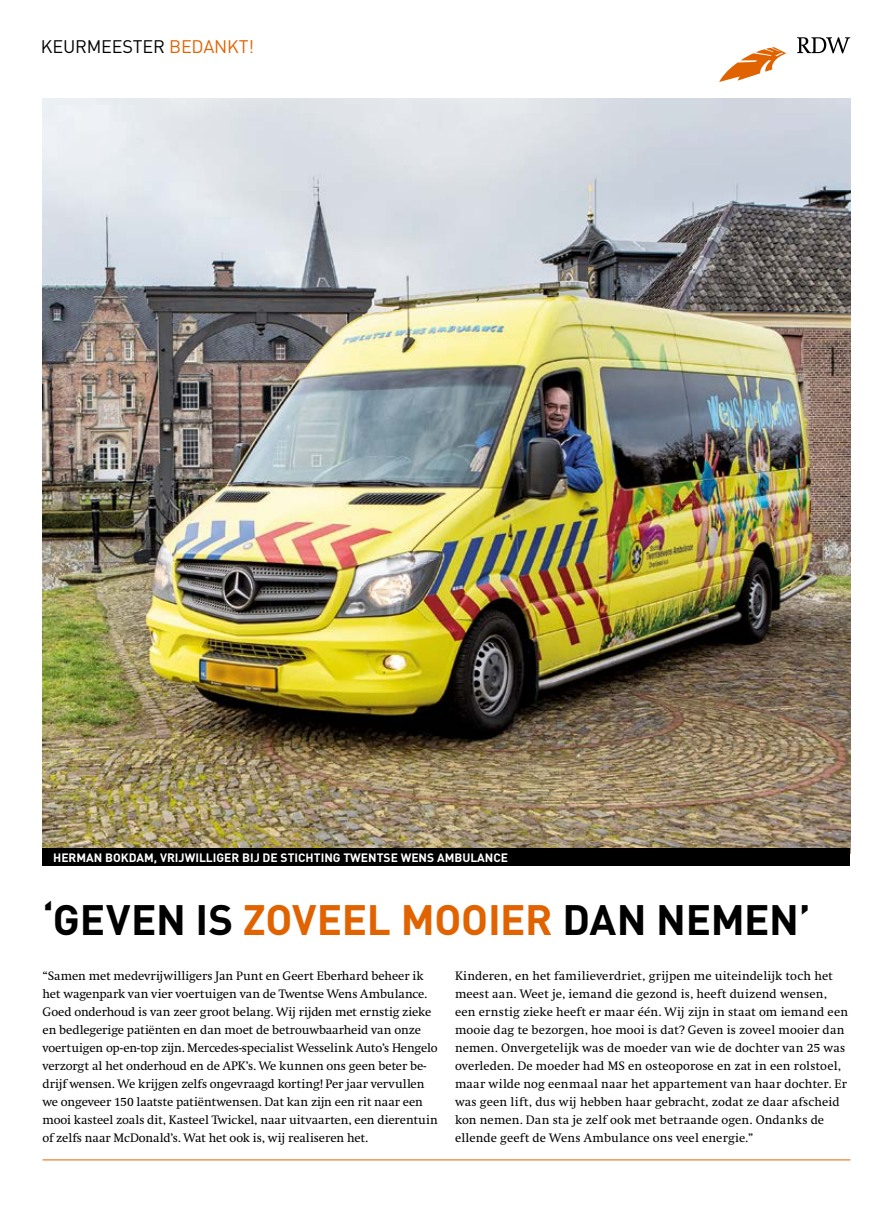
<style>
.page{position:relative;width:893px;height:1212px;background:#fff}
.page>*{position:absolute;margin:0;border:0;box-sizing:border-box;transform-origin:0 0}
.Kop_Large{font:700 42px "DIN";letter-spacing:-.01em;color:#000}
.t1{font:18px "DIN";letter-spacing:-.01em;color:#000}
.Body{font:12.75px/18px "Swift";letter-spacing:-.005em;color:#000}
.Body-2{font:12.75px/18px "Swift";letter-spacing:.015em;color:#000}
.t2{font:700 12px "DIN";color:#fff}
.s1{color:#e16300}
</style>
<div class="page">
<img style="left:43px;top:98px;width:807px;height:750px">
<hr style="left:43px;top:1159px;width:807px;height:1px;background:#e16300">
<div style="left:43px;top:848px;width:807px;height:18px;background:#000"></div>
<svg style="left:719px;top:47px;width:67px;height:35px"></svg>
<svg style="left:797px;top:37px;width:53px;height:16px"></svg>
<h2 class="t1" style="left:41px;top:35px;width:215px">KEURMEESTER <span class="s1">BEDANKT!</span></h2>
<p class="t2" style="left:53px;top:850px;width:456px">HERMAN BOKDAM, VRIJWILLIGER BIJ DE STICHTING TWENTSE WENS AMBULANCE</p>
<h1 class="Kop_Large" style="left:43px;top:892px;width:769px">‘GEVEN IS <span class="s1">ZOVEEL MOOIER</span> DAN NEMEN’</h1>
<p class="Body" style="left:43px;top:968px;width:397px">“Samen met medevrijwilligers Jan Punt en Geert Eberhard beheer ik het wagenpark van vier voertuigen van de Twentse Wens Ambulance.<br>Goed onderhoud is van zeer groot belang. Wij rijden met ernstig zieke en bedlegerige patiënten en dan moet de betrouwbaarheid van onze voertuigen op-en-top zijn. Mercedes-specialist Wesselink Auto’s Hengelo verzorgt al het onderhoud en de APK’s. We kunnen ons geen beter be&shy;drijf wensen. We krijgen zelfs ongevraagd korting! Per jaar vervullen we ongeveer 150 laatste patiëntwensen. Dat kan zijn een rit naar een mooi kasteel zoals dit, Kasteel Twickel, naar uitvaarten, een dierentuin of zelfs naar McDonald’s. Wat het ook is, wij realiseren het.</p>
<p class="Body-2" style="left:455px;top:968px;width:395px">Kinderen, en het familieverdriet, grijpen me uiteindelijk toch het meest aan. Weet je, iemand die gezond is, heeft duizend wensen, een ernstig zieke heeft er maar één. Wij zijn in staat om iemand een mooie dag te bezorgen, hoe mooi is dat? Geven is zoveel mooier dan nemen. Onvergetelijk was de moeder van wie de dochter van 25 was overleden. De moeder had MS en osteoporose en zat in een rolstoel, maar wilde nog eenmaal naar het appartement van haar dochter. Er was geen lift, dus wij hebben haar gebracht, zodat ze daar afscheid kon nemen. Dan sta je zelf ook met betraande ogen. Ondanks de ellende geeft de Wens Ambulance ons veel energie.”</p>
</div>
